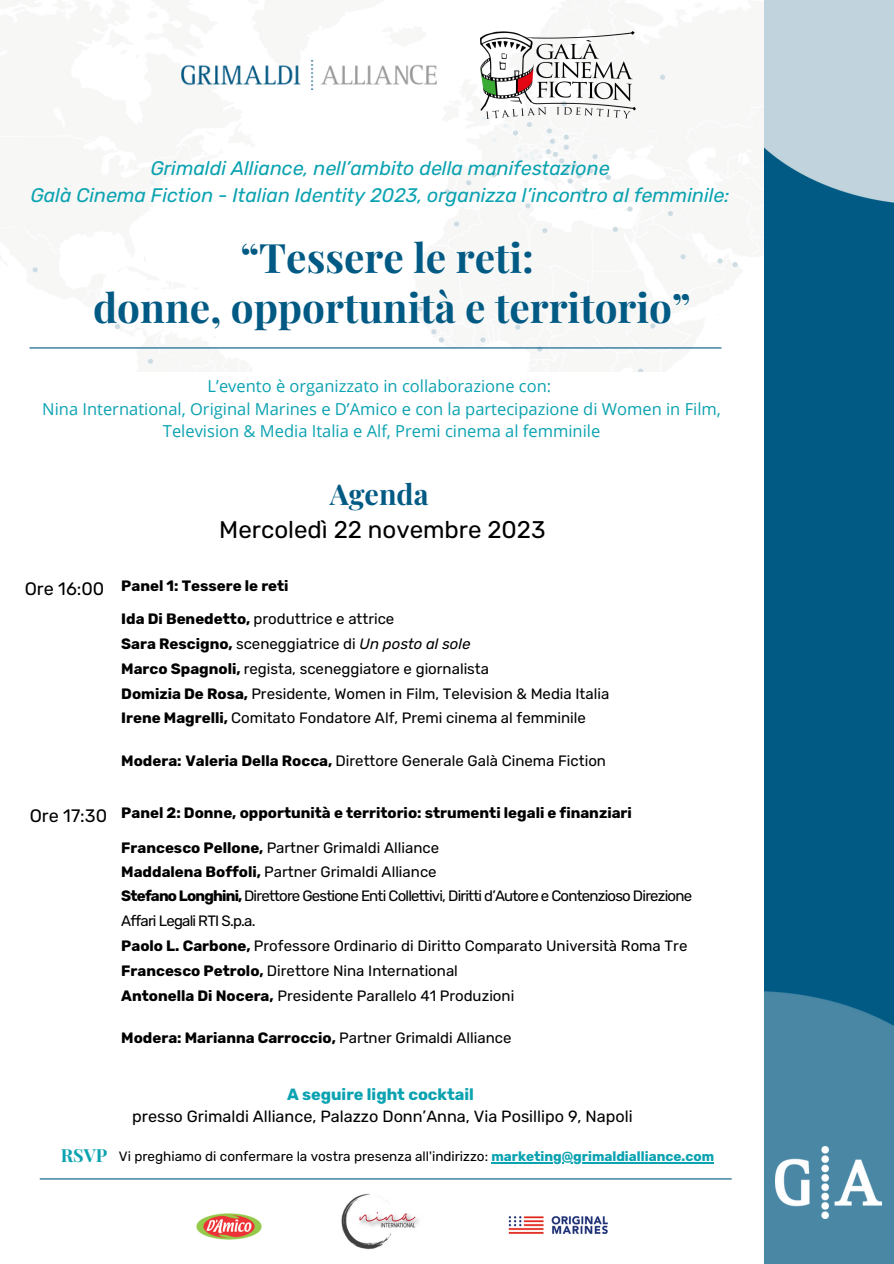
<style>
.page{position:relative;width:894px;height:1264px;background:#fff}
.page>*{position:absolute;margin:0;border:0;box-sizing:border-box;transform-origin:0 0}
.t1{font:700 40.5px "Playfair Display";color:#005a84}
.t2{font:700 28.65px "Playfair Display";color:#005a84}
.t3{font:24.15px "Rubik";color:#000}
.t4{font:italic 19.65px "Rubik";color:#0ba2b1}
.t5{font:18px "Rubik";color:#000}
.t6{font:700 18px "Playfair Display";color:#0ba2b1}
.t7{font:16.5px/22.5px "Open Sans";color:#0ba2b1;text-align:center}
.t8{font:16.2px "Rubik";color:#000}
.t9{font:700 16.2px "Rubik";color:#0ba2b1}
.t10{font:15px "Rubik";color:#000}
.t11{font:700 15px "Rubik";color:#000}
.t12{font:15px/24.8px "Rubik";letter-spacing:-.05em;color:#000}
.t13{font:13.5px "Rubik";color:#000}
.s1{font-weight:700}
.s2{font-style:italic}
.s3{font-weight:400}
.s4{font-weight:700;color:#0ba2b1}
</style>
<div class="page">
<img style="left:29px;top:31px;width:709px;height:340px">
<hr style="left:29px;top:347px;width:692px;height:1px;background:#005a84">
<hr style="left:40px;top:1178px;width:691px;height:1px;background:#005a84">
<img style="left:480px;top:32px;width:155px;height:86px">
<img style="left:182px;top:60px;width:254px;height:30px">
<img style="left:196px;top:1213px;width:66px;height:27px">
<img style="left:341px;top:1193px;width:78px;height:57px">
<img style="left:508px;top:1216px;width:100px;height:18px">
<div style="left:764px;top:205px;width:129px;height:786px;background:#005a84"></div>
<img style="left:764px;top:0;width:129px;height:205px">
<div style="left:764px;top:991px;width:129px;height:272px;background:#4987a5"></div>
<img style="left:774px;top:1146px;width:107px;height:72px">
<hr style="left:491px;top:1162px;width:222px;height:1px;background:#0ba2b1">
<p class="t4" style="left:150px;top:157px;width:460px">Grimaldi Alliance, nell’ambito della manifestazione</p>
<p class="t4" style="left:30px;top:184px;width:700px">Galà Cinema Fiction - Italian Identity 2023, organizza l’incontro al femminile:</p>
<p class="t1" style="left:240px;top:229px;width:295px">“Tessere le reti:</p>
<p class="t1" style="left:93px;top:279px;width:599px">donne, opportunità e territorio”</p>
<p class="t7" style="left:207px;top:375px;width:345px">L’evento è organizzato in collaborazione con:</p>
<p class="t7" style="left:42px;top:397px;width:680px">Nina International, Original Marines e D’Amico e con la partecipazione di Women in Film,<br>Television &amp; Media Italia e Alf, Premi cinema al femminile</p>
<p class="t2" style="left:329px;top:474px;width:100px">Agenda</p>
<p class="t3" style="left:219px;top:515px;width:327px">Mercoledì 22 novembre 2023</p>
<p class="t5" style="left:25px;top:578px;width:81px">Ore 16:00</p>
<p class="t11" style="left:121px;top:576px;width:169px">Panel 1: Tessere le reti</p>
<p class="t10" style="left:121px;top:610px;width:274px"><span class="s1">Ida Di Benedetto,</span> produttrice e attrice</p>
<p class="t10" style="left:121px;top:635px;width:351px"><span class="s1">Sara Rescigno,</span> sceneggiatrice di <span class="s2">Un posto al sole</span></p>
<p class="t10" style="left:121px;top:659px;width:369px"><span class="s1">Marco Spagnoli,</span> regista, sceneggiatore e giornalista</p>
<p class="t10" style="left:121px;top:684px;width:489px"><span class="s1">Domizia De Rosa,</span> Presidente, Women in Film, Television &amp; Media Italia</p>
<p class="t10" style="left:121px;top:709px;width:466px"><span class="s1">Irene Magrelli,</span> Comitato Fondatore Alf, Premi cinema al femminile</p>
<p class="t10" style="left:121px;top:752px;width:486px"><span class="s1">Modera: Valeria Della Rocca,</span> Direttore Generale Galà Cinema Fiction</p>
<p class="t5" style="left:30px;top:805px;width:79px">Ore 17:30</p>
<p class="t11" style="left:121px;top:804px;width:512px">Panel 2: Donne, opportunità e territorio: strumenti legali e finanziari</p>
<p class="t10" style="left:121px;top:839px;width:319px"><span class="s1">Francesco Pellone,</span> Partner Grimaldi Alliance</p>
<p class="t10" style="left:121px;top:862px;width:317px"><span class="s1">Maddalena Boffoli,</span> Partner Grimaldi Alliance</p>
<p class="t12" style="left:121px;top:884px;width:572px"><span class="s1">Stefano Longhini,</span> Direttore Gestione Enti Collettivi, Diritti d’Autore e Contenzioso Direzione<br>Affari Legali RTI S.p.a.</p>
<p class="t10" style="left:121px;top:936px;width:567px"><span class="s1">Paolo L. Carbone,</span> Professore Ordinario di Diritto Comparato Università Roma Tre</p>
<p class="t10" style="left:121px;top:961px;width:338px"><span class="s1">Francesco Petrolo,</span> Direttore Nina International</p>
<p class="t10" style="left:121px;top:986px;width:394px"><span class="s1">Antonella Di Nocera,</span> Presidente Parallelo 41 Produzioni</p>
<p class="t11" style="left:121px;top:1029px;width:391px">Modera: Marianna Carroccio, <span class="s3">Partner Grimaldi Alliance</span></p>
<p class="t9" style="left:287px;top:1084px;width:188px">A seguire light cocktail</p>
<p class="t8" style="left:132px;top:1107px;width:502px">presso Grimaldi Alliance, Palazzo Donn’Anna, Via Posillipo 9, Napoli</p>
<p class="t6" style="left:61px;top:1142px;width:48px">RSVP</p>
<p class="t13" style="left:119px;top:1148px;width:596px">Vi preghiamo di confermare la vostra presenza all'indirizzo: <span class="s4">marketing@grimaldialliance.com</span></p>
</div>
